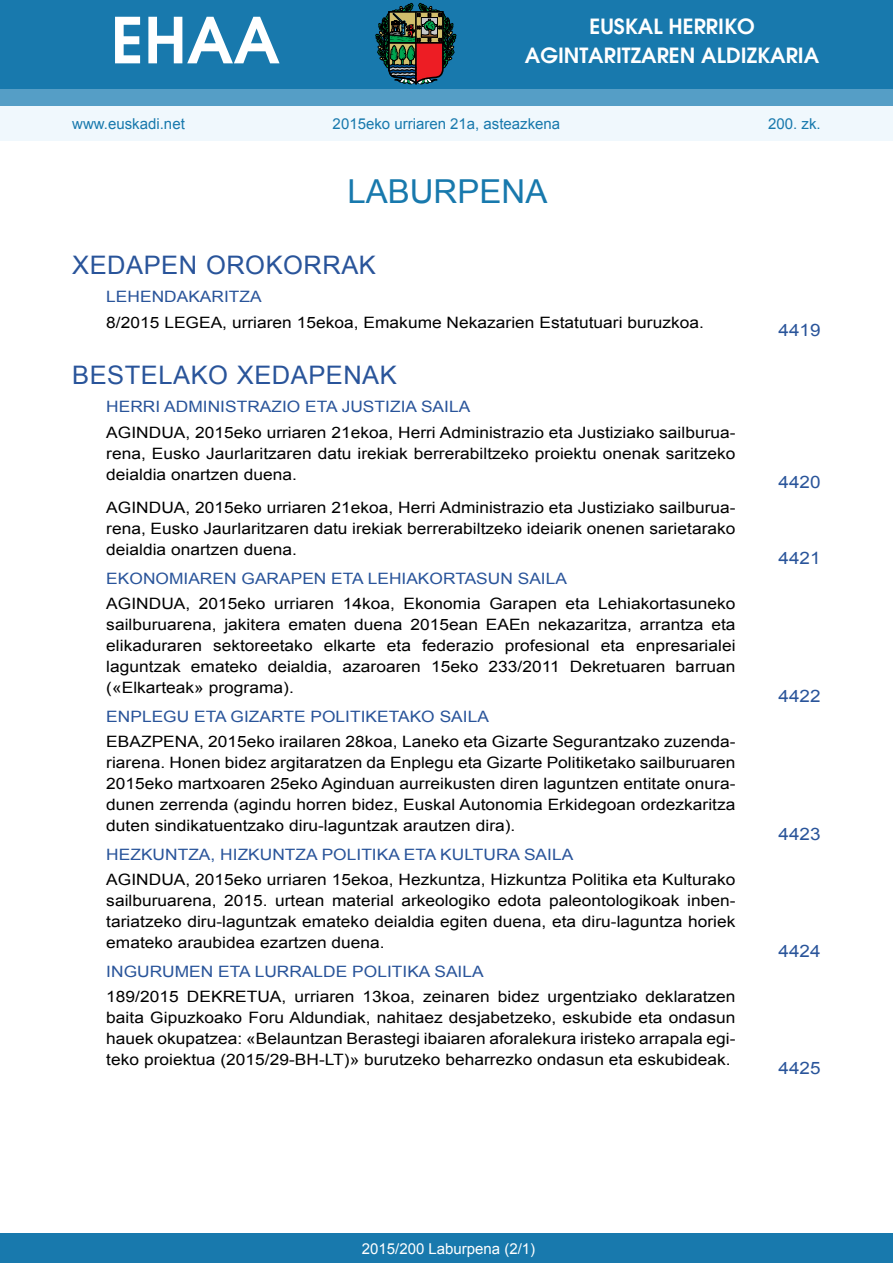
<style>
.page{position:relative;width:893px;height:1263px;background:#fff}
.page>*{position:absolute;margin:0;border:0;box-sizing:border-box;transform-origin:0 0}
.t1{font:600 63px "Avant Garde";color:#fff}
.t2{font:33px "Arial";color:#1879ad}
.BOPVSumarioSeccion{font:25.5px "Arial";letter-spacing:.02em;color:#29549a}
.t3{font:600 21px "Avant Garde";color:#fff}
.BOPVSumarioOrden{font:17.1px "Arial";color:#29549a;scale:1.11 1}
.BOPVSumarioTitulo{font:15.6px/21px "Arial";color:#000;text-align:justify;scale:1.11 1}
.BOPVSumarioOrganismo{font:15.6px "Arial";color:#29549a;scale:1.11 1}
.t4{font:15px "Arial";color:#1879ad}
.Paginacion_Sumario_C{font:15px "Arial";color:#fff}
</style>
<div class="page">
<div style="left:0;top:0;width:893px;height:89px;background:#1879ad"></div>
<div style="left:0;top:89px;width:893px;height:17px;background:#559ec6"></div>
<div style="left:0;top:106px;width:893px;height:34px;background:#f0f8fd"></div>
<div style="left:0;top:1233px;width:893px;height:30px;background:#1879ad"></div>
<svg style="left:375px;top:2px;width:82px;height:83px"></svg>
<h1 class="t1" style="left:95px;top:-2px;width:170px">EHAA</h1>
<h1 class="t1" style="left:139px;top:-2px;width:170px">EH A</h1>
<h1 class="t1" style="left:111px;top:-2px;width:170px">EHAA</h1>
<h3 class="t3" style="left:546px;top:13px;width:167px">EUSKAL HERRIKO</h3>
<h3 class="t3" style="left:590px;top:13px;width:167px">EUSKAL HERRIKO</h3>
<h3 class="t3" style="left:562px;top:13px;width:167px">EUSKAL HERRIKO</h3>
<h3 class="t3" style="left:481px;top:41px;width:296px">AGINTARITZAREN ALDIZKARIA</h3>
<h3 class="t3" style="left:525px;top:41px;width:296px">AGIN ARITZAREN ALDIZKARIA</h3>
<h3 class="t3" style="left:497px;top:41px;width:296px">AGINTARITZAREN ALDIZKARIA</h3>
<p class="t4" style="left:72px;top:113px;width:114px">www.euskadi.net</p>
<p class="t4" style="left:333px;top:114px;width:229px">2015eko urriaren 21a, asteazkena</p>
<p class="t4" style="left:768px;top:114px;width:54px">200. zk.</p>
<h2 class="t2" style="left:347px;top:170px;width:201px">LABURPENA</h2>
<p class="BOPVSumarioSeccion" style="left:72px;top:248px;width:305px">XEDAPEN OROKORRAK</p>
<p class="BOPVSumarioOrganismo" style="left:106px;top:287px;width:142px">LEHENDAKARITZA</p>
<p class="BOPVSumarioTitulo" style="left:106px;top:312px;width:540px">8/2015 LEGEA, urriaren 15ekoa, Emakume Nekazarien Estatutuari buruzkoa.</p>
<p class="BOPVSumarioSeccion" style="left:72px;top:358px;width:326px">BESTELAKO XEDAPENAK</p>
<p class="BOPVSumarioOrganismo" style="left:106px;top:397px;width:329px">HERRI ADMINISTRAZIO ETA JUSTIZIA SAILA</p>
<p class="BOPVSumarioTitulo" style="left:106px;top:422px;width:568px">AGINDUA, 2015eko urriaren 21ekoa, Herri Administrazio eta Justiziako sailburua&shy;rena, Eusko Jaurlaritzaren datu irekiak berrerabiltzeko proiektu onenak saritzeko deialdia onartzen duena.</p>
<p class="BOPVSumarioTitulo" style="left:106px;top:498px;width:568px">AGINDUA, 2015eko urriaren 21ekoa, Herri Administrazio eta Justiziako sailburua&shy;rena, Eusko Jaurlaritzaren datu irekiak berrerabiltzeko ideiarik onenen sarietarako deialdia onartzen duena.</p>
<p class="BOPVSumarioOrganismo" style="left:106px;top:568px;width:417px">EKONOMIAREN GARAPEN ETA LEHIAKORTASUN SAILA</p>
<p class="BOPVSumarioTitulo" style="left:106px;top:594px;width:568px">AGINDUA, 2015eko urriaren 14koa, Ekonomia Garapen eta Lehiakortasuneko sailburuarena, jakitera ematen duena 2015ean EAEn nekazaritza, arrantza eta elikaduraren sektoreetako elkarte eta federazio profesional eta enpresarialei laguntzak emateko deialdia, azaroaren 15eko 233/2011 Dekretuaren barruan («Elkarteak» programa).</p>
<p class="BOPVSumarioOrganismo" style="left:106px;top:706px;width:346px">ENPLEGU ETA GIZARTE POLITIKETAKO SAILA</p>
<p class="BOPVSumarioTitulo" style="left:106px;top:731px;width:568px">EBAZPENA, 2015eko irailaren 28koa, Laneko eta Gizarte Segurantzako zuzenda&shy;riarena. Honen bidez argitaratzen da Enplegu eta Gizarte Politiketako sailburuaren 2015eko martxoaren 25eko Aginduan aurreikusten diren laguntzen entitate onura&shy;dunen zerrenda (agindu horren bidez, Euskal Autonomia Erkidegoan ordezkaritza duten sindikatuentzako diru-laguntzak arautzen dira).</p>
<p class="BOPVSumarioOrganismo" style="left:106px;top:844px;width:422px">HEZKUNTZA, HIZKUNTZA POLITIKA ETA KULTURA SAILA</p>
<p class="BOPVSumarioTitulo" style="left:106px;top:869px;width:568px">AGINDUA, 2015eko urriaren 15ekoa, Hezkuntza, Hizkuntza Politika eta Kulturako sailburuarena, 2015. urtean material arkeologiko edota paleontologikoak inben&shy;tariatzeko diru-laguntzak emateko deialdia egiten duena, eta diru-laguntza horiek emateko araubidea ezartzen duena.</p>
<p class="BOPVSumarioOrganismo" style="left:106px;top:961px;width:341px">INGURUMEN ETA LURRALDE POLITIKA SAILA</p>
<p class="BOPVSumarioTitulo" style="left:106px;top:986px;width:568px">189/2015 DEKRETUA, urriaren 13koa, zeinaren bidez urgentziako deklaratzen baita Gipuzkoako Foru Aldundiak, nahitaez desjabetzeko, eskubide eta ondasun hauek okupatzea: «Belauntzan Berastegi ibaiaren aforalekura iristeko arrapala egi&shy;teko proiektua (2015/29-BH-LT)» burutzeko beharrezko ondasun eta eskubideak.</p>
<p class="BOPVSumarioOrden" style="left:778px;top:319px;width:39px">4419</p>
<p class="BOPVSumarioOrden" style="left:778px;top:471px;width:39px">4420</p>
<p class="BOPVSumarioOrden" style="left:778px;top:547px;width:39px">4421</p>
<p class="BOPVSumarioOrden" style="left:778px;top:685px;width:39px">4422</p>
<p class="BOPVSumarioOrden" style="left:778px;top:823px;width:39px">4423</p>
<p class="BOPVSumarioOrden" style="left:778px;top:939px;width:39px">4424</p>
<p class="BOPVSumarioOrden" style="left:778px;top:1056px;width:39px">4425</p>
<p class="Paginacion_Sumario_C" style="left:362px;top:1238px;width:175px">2015/200 Laburpena (2/1)</p>
</div>
